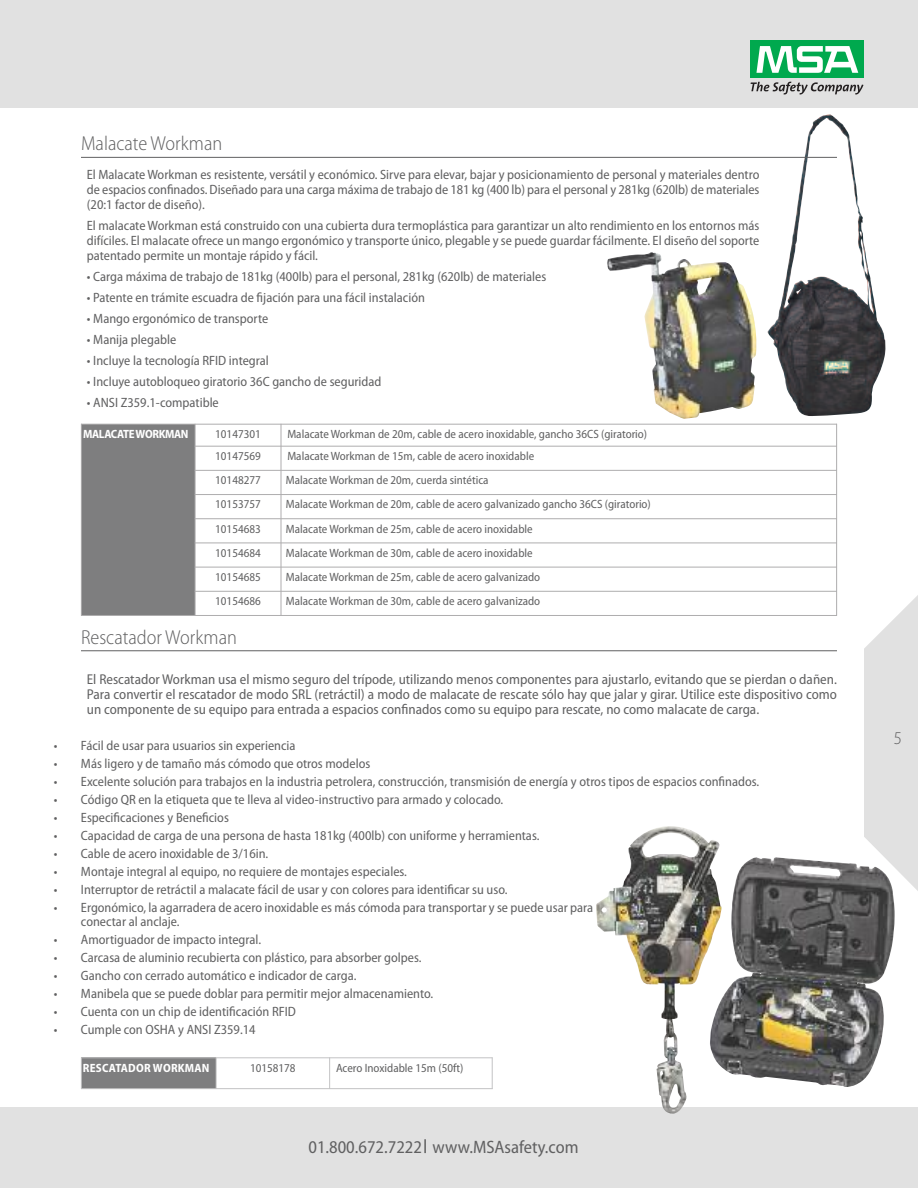
<style>
.page{position:relative;width:918px;height:1188px;background:#fff}
.page>*{position:absolute;margin:0;border:0;box-sizing:border-box;transform-origin:0 0}
.t1{font:300 semi-condensed 20.25px "Myriad Pro";color:#606061}
.t2{font:semi-condensed 18px "Myriad Pro";color:#606061}
.t3{font:300 semi-condensed 18px "Myriad Pro";color:#606061}
.t4{font:semi-condensed 14.25px/15px "Myriad Pro";color:#606061;text-align:justify}
.t5{font:semi-condensed 13.5px/15px "Myriad Pro";color:#606061;text-align:justify}
.t6{font:semi-condensed 12px "Myriad Pro";color:#606061}
.t7{font:700 semi-condensed 12px "Myriad Pro";letter-spacing:.02em;color:#fff}
.t8{font:700 semi-condensed 12px "Myriad Pro";letter-spacing:-.02em;color:#fff}
</style>
<div class="page">
<div style="left:1px;top:1107px;width:917px;height:81px;background:#e1e1e1"></div>
<div style="left:0;top:0;width:918px;height:108px;background:#e1e1e1"></div>
<div style="left:751px;top:41px;width:113px;height:37px;background:#00a94e"></div>
<svg style="left:756px;top:46px;width:102px;height:27px"></svg>
<svg style="left:751px;top:82px;width:113px;height:12px"></svg>
<svg style="left:864px;top:595px;width:54px;height:296px;background:#e5e5e5"></svg>
<hr style="left:0;top:1107px;width:1px;height:81px;background:#e1e1e1">
<div style="left:81px;top:424px;width:114px;height:191px;background:#7e7e7f"></div>
<hr style="left:81px;top:424px;width:1px;height:192px;background:#aeadae">
<hr style="left:195px;top:424px;width:1px;height:192px;background:#aeadae">
<hr style="left:281px;top:424px;width:1px;height:192px;background:#aeadae">
<hr style="left:836px;top:424px;width:1px;height:192px;background:#aeadae">
<hr style="left:81px;top:424px;width:756px;height:1px;background:#aeadae">
<hr style="left:195px;top:446px;width:642px;height:1px;background:#aeadae">
<hr style="left:195px;top:470px;width:642px;height:1px;background:#aeadae">
<hr style="left:195px;top:494px;width:642px;height:1px;background:#aeadae">
<hr style="left:195px;top:518px;width:642px;height:1px;background:#aeadae">
<hr style="left:195px;top:543px;width:642px;height:1px;background:#aeadae">
<hr style="left:195px;top:567px;width:642px;height:1px;background:#aeadae">
<hr style="left:195px;top:591px;width:642px;height:1px;background:#aeadae">
<hr style="left:81px;top:615px;width:756px;height:1px;background:#aeadae">
<img style="left:768px;top:114px;width:118px;height:302px">
<hr style="left:81px;top:157px;width:756px;height:1px;background:#606061">
<hr style="left:81px;top:650px;width:756px;height:1px;background:#606061">
<img style="left:607px;top:252px;width:150px;height:167px">
<svg style="left:424px;top:1139px;width:2px;height:14px"></svg>
<div style="left:81px;top:1057px;width:135px;height:32px;background:#7e7e7f"></div>
<hr style="left:81px;top:1057px;width:1px;height:32px;background:#c3c3c4">
<hr style="left:216px;top:1057px;width:1px;height:32px;background:#c3c3c4">
<hr style="left:329px;top:1057px;width:1px;height:32px;background:#c3c3c4">
<hr style="left:492px;top:1057px;width:1px;height:32px;background:#c3c3c4">
<hr style="left:81px;top:1057px;width:412px;height:1px;background:#c3c3c4">
<hr style="left:81px;top:1088px;width:412px;height:1px;background:#c3c3c4">
<img style="left:722px;top:857px;width:173px;height:230px">
<img style="left:596px;top:826px;width:126px;height:288px">
<h1 class="t1" style="left:81px;top:136px;width:143px">Malacate Workman</h1>
<p class="t5" style="left:87px;top:168px;width:674px">El Malacate Workman es resistente, versátil y económico. Sirve para elevar, bajar y posicionamiento de personal y materiales dentro de espacios confinados. Diseñado para una carga máxima de trabajo de 181 kg (400 lb) para el personal y 281kg (620lb) de materiales (20:1 factor de diseño).</p>
<p class="t5" style="left:87px;top:219px;width:674px">El malacateWorkman está construido con una cubierta dura termoplástica para garantizar un alto rendimiento en los entornos más difíciles. El malacate ofrece un mango ergonómico y transporte único, plegable y se puede guardar fácilmente. El diseño del soporte patentado permite un montaje rápido y fácil.</p>
<p class="t5" style="left:87px;top:270px;width:461px">• Carga máxima de trabajo de 181kg (400lb) para el personal, 281kg (620lb) de materiales</p>
<p class="t5" style="left:87px;top:291px;width:340px">• Patente en trámite escuadra de fijación para una fácil instalación</p>
<p class="t5" style="left:87px;top:312px;width:183px">• Mango ergonómico de transporte</p>
<p class="t5" style="left:87px;top:333px;width:91px">• Manija plegable</p>
<p class="t5" style="left:87px;top:354px;width:183px">• Incluye la tecnología RFID integral</p>
<p class="t5" style="left:87px;top:375px;width:296px">• Incluye autobloqueo giratorio 36C gancho de seguridad</p>
<p class="t5" style="left:87px;top:396px;width:133px">• ANSI Z359.1-compatible</p>
<p class="t8" style="left:83px;top:430px;width:107px">MAlACATEWORKMAN</p>
<p class="t6" style="left:215px;top:430px;width:47px">10147301</p>
<p class="t6" style="left:287px;top:430px;width:361px">Malacate Workman de 20m, cable de acero inoxidable, gancho 36CS (giratorio)</p>
<p class="t6" style="left:215px;top:452px;width:47px">10147569</p>
<p class="t6" style="left:287px;top:452px;width:248px">Malacate Workman de 15m, cable de acero inoxidable</p>
<p class="t6" style="left:215px;top:476px;width:47px">10148277</p>
<p class="t6" style="left:286px;top:476px;width:204px">Malacate Workman de 20m, cuerda sintética</p>
<p class="t6" style="left:215px;top:500px;width:47px">10153757</p>
<p class="t6" style="left:286px;top:500px;width:367px">Malacate Workman de 20m, cable de acero galvanizado gancho 36CS (giratorio)</p>
<p class="t6" style="left:215px;top:524px;width:47px">10154683</p>
<p class="t6" style="left:286px;top:524px;width:248px">Malacate Workman de 25m, cable de acero inoxidable</p>
<p class="t6" style="left:215px;top:548px;width:47px">10154684</p>
<p class="t6" style="left:286px;top:548px;width:248px">Malacate Workman de 30m, cable de acero inoxidable</p>
<p class="t6" style="left:215px;top:573px;width:47px">10154685</p>
<p class="t6" style="left:286px;top:573px;width:256px">Malacate Workman de 25m, cable de acero galvanizado</p>
<p class="t6" style="left:215px;top:597px;width:47px">10154686</p>
<p class="t6" style="left:286px;top:597px;width:256px">Malacate Workman de 30m, cable de acero galvanizado</p>
<h1 class="t1" style="left:81px;top:629px;width:157px">Rescatador Workman</h1>
<p class="t4" style="left:87px;top:673px;width:752px">El Rescatador Workman usa el mismo seguro del trípode, utilizando menos componentes para ajustarlo, evitando que se pierdan o dañen.<br>Para convertir el rescatador de modo SRL (retráctil) a modo de malacate de rescate sólo hay que jalar y girar. Utilice este dispositivo como un componente de su equipo para entrada a espacios confinados como su equipo para rescate, no como malacate de carga.</p>
<p class="t5" style="left:54px;top:739px;width:243px">• Fácil de usar para usuarios sin experiencia</p>
<p class="t5" style="left:54px;top:757px;width:318px">• Más ligero y de tamaño más cómodo que otros modelos</p>
<p class="t5" style="left:54px;top:775px;width:707px">• Excelente solución para trabajos en la industria petrolera, construcción, transmisión de energía y otros tipos de espacios confinados.</p>
<p class="t5" style="left:54px;top:793px;width:451px">• Código QR en la etiqueta que te lleva al video-instructivo para armado y colocado.</p>
<p class="t5" style="left:54px;top:811px;width:176px">• Especificaciones y Beneficios</p>
<p class="t5" style="left:54px;top:829px;width:487px">• Capacidad de carga de una persona de hasta 181kg (400lb) con uniforme y herramientas.</p>
<p class="t5" style="left:54px;top:847px;width:216px">• Cable de acero inoxidable de 3/16in.</p>
<p class="t5" style="left:54px;top:865px;width:355px">• Montaje integral al equipo, no requiere de montajes especiales.</p>
<p class="t5" style="left:54px;top:883px;width:455px">• Interruptor de retráctil a malacate fácil de usar y con colores para identificar su uso.</p>
<p class="t5" style="left:81px;top:902px;width:514px;line-height:13.5px;text-indent:-27px">• Ergonómico, la agarradera de acero inoxidable es más cómoda para transportar y se puede usar para conectar al anclaje.</p>
<p class="t5" style="left:54px;top:933px;width:209px">• Amortiguador de impacto integral.</p>
<p class="t5" style="left:54px;top:951px;width:369px">• Carcasa de aluminio recubierta con plástico, para absorber golpes.</p>
<p class="t5" style="left:54px;top:969px;width:304px">• Gancho con cerrado automático e indicador de carga.</p>
<p class="t5" style="left:54px;top:987px;width:381px">• Manibela que se puede doblar para permitir mejor almacenamiento.</p>
<p class="t5" style="left:54px;top:1005px;width:243px">• Cuenta con un chip de identificación RFID</p>
<p class="t5" style="left:54px;top:1023px;width:203px">• Cumple con OSHA y ANSI Z359.14</p>
<p class="t7" style="left:83px;top:1063px;width:128px">RESCATADOR WORKMAN</p>
<p class="t6" style="left:250px;top:1063px;width:47px">10158178</p>
<p class="t6" style="left:336px;top:1063px;width:129px">Acero Inoxidable 15m (50ft)</p>
<h2 class="t2" style="left:308px;top:1140px;width:272px">01.800.672.7222 www.MSAsafety.com</h2>
<h2 class="t3" style="left:894px;top:732px;width:10px">5</h2>
</div>
